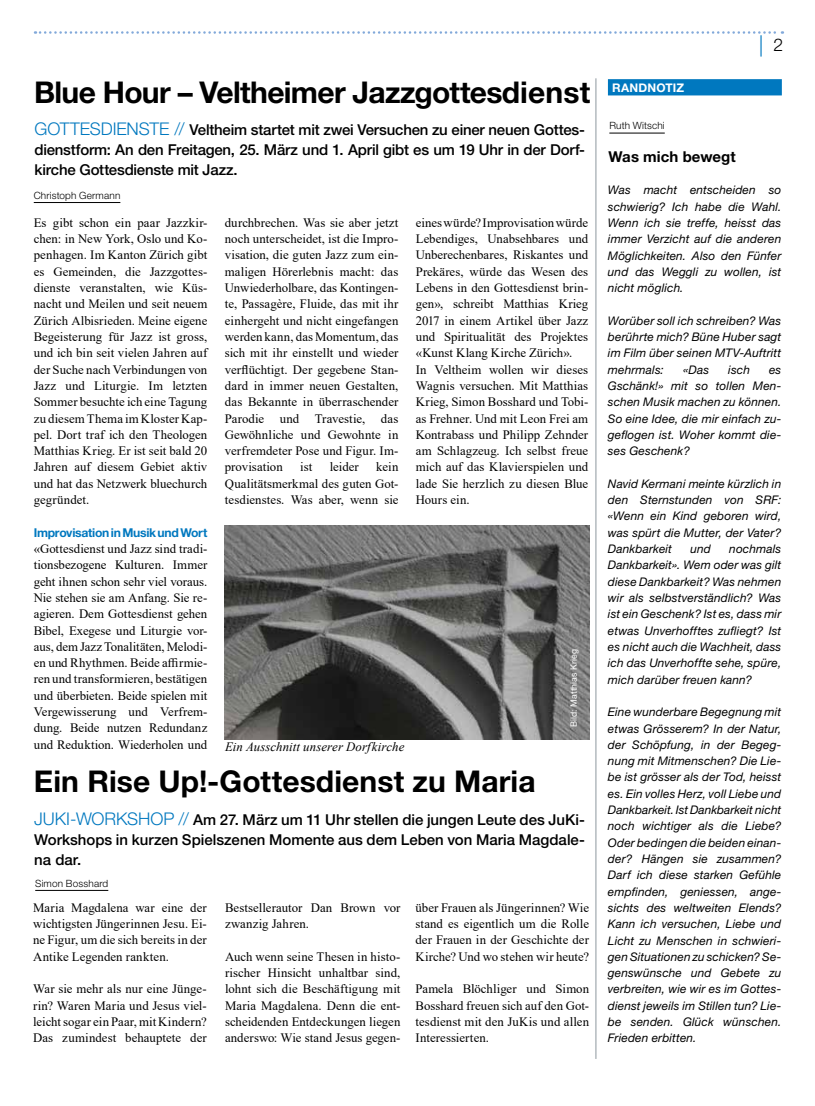
<style>
.page{position:relative;width:815px;height:1106px;background:#fff}
.page>*{position:absolute;margin:0;border:0;box-sizing:border-box;transform-origin:0 0}
.t1{font:700 30px "Helvetica Neue LT Pro";letter-spacing:-.005em;color:#000}
.t2{font:300 21.25px "Helvetica Neue LT Pro";color:#0078bf}
.t3{font:500 15px/20px "Helvetica Neue LT Pro";letter-spacing:-.005em;color:#000;text-align:justify}
.t4{font:700 15px "Helvetica Neue LT Pro";letter-spacing:.005em;color:#000}
.t5{font:12.75px/16.2px "Times New Roman";letter-spacing:.005em;color:#000;text-align:justify}
.t6{font:italic 12.75px "Times New Roman";letter-spacing:.005em;color:#000}
.t7{font:700 12.25px "Helvetica Neue LT Pro";letter-spacing:-.025em;color:#0078bf}
.t8{font:italic 11.88px/16.2px "Helvetica Neue LT Pro";letter-spacing:.01em;color:#000;text-align:justify}
.t9{font:700 11.88px "Helvetica Neue LT Pro";letter-spacing:.015em;color:#fff}
.t10{font:300 10px "Helvetica Neue LT Pro";letter-spacing:.015em;color:#000}
.t11{font:8.75px "Helvetica Neue LT Pro";letter-spacing:.005em;color:#fff}
.s1{font-weight:300;font-size:17.5px;color:#0078bf}
.s2{font-size:17.5px;color:#000}
</style>
<div class="page">
<svg style="left:35px;top:31px;width:748px;height:3px"></svg>
<div style="left:608px;top:79px;width:174px;height:16px;background:#0078bf"></div>
<hr style="left:595px;top:78px;width:2px;height:980px;background:#a4acb1">
<hr style="left:609px;top:133px;width:56px;height:1px;background:#000">
<hr style="left:35px;top:890px;width:73px;height:1px;background:#000">
<hr style="left:34px;top:202px;width:86px;height:1px;background:#000">
<img style="left:224px;top:525px;width:365px;height:214px">
<h1 class="t1" style="left:34px;top:74px;width:558px">Blue Hour – Veltheimer Jazzgottesdienst</h1>
<p class="t3" style="left:35px;top:119px;width:552px"><span class="s1">GOTTESDIENSTE //</span> Veltheim startet mit zwei Versuchen zu einer neuen Gottes&shy;dienstform: An den Freitagen, 25. März und 1. April gibt es um 19 Uhr in der Dorf&shy;kirche Gottesdienste mit Jazz.</p>
<p class="t10" style="left:34px;top:189px;width:88px">Christoph Germann</p>
<p class="t5" style="left:34px;top:214px;width:175px">Es gibt schon ein paar Jazzkir&shy;chen: in New York, Oslo und Ko&shy;penhagen. Im Kanton Zürich gibt es Gemeinden, die Jazzgottes&shy;dienste veranstalten, wie Küs&shy;nacht und Meilen und seit neuem Zürich Albisrieden. Meine eigene Begeisterung für Jazz ist gross, und ich bin seit vielen Jahren auf der Suche nach Verbindungen von Jazz und Liturgie. Im letzten Sommer besuchte ich eine Tagung zu diesem Thema im Kloster Kap&shy;pel. Dort traf ich den Theologen Matthias Krieg. Er ist seit bald 20<br>Jahren auf diesem Gebiet aktiv und hat das Netzwerk bluechurch gegründet.</p>
<p class="t7" style="left:34px;top:524px;width:175px">Improvisation in Musik und Wort</p>
<p class="t5" style="left:34px;top:540px;width:175px">«Gottesdienst und Jazz sind tradi&shy;tionsbezogene Kulturen. Immer geht ihnen schon sehr viel voraus.<br>Nie stehen sie am Anfang. Sie re&shy;agieren. Dem Gottesdienst gehen Bibel, Exegese und Liturgie vor&shy;aus, dem Jazz Tonalitäten, Melodi&shy;en und Rhythmen. Beide affirmie&shy;ren und transformieren, bestätigen und überbieten. Beide spielen mit Vergewisserung und Verfrem&shy;dung. Beide nutzen Redundanz und Reduktion. Wiederholen und</p>
<p class="t5" style="left:225px;top:214px;width:175px">durchbrechen. Was sie aber jetzt noch unterscheidet, ist die Impro&shy;visation, die guten Jazz zum ein&shy;maligen Hörerlebnis macht: das Unwiederholbare, das Kontingen&shy;te, Passagère, Fluide, das mit ihr einhergeht und nicht eingefangen werden kann, das Momentum, das sich mit ihr einstellt und wieder verflüchtigt. Der gegebene Stan&shy;dard in immer neuen Gestalten, das Bekannte in überraschender Parodie und Travestie, das Gewöhnliche und Gewohnte in verfremdeter Pose und Figur. Im&shy;provisation</p>
<p class="t5" style="left:225px;top:458px;width:175px;text-indent:151px">kein Qualitätsmerkmal des guten Got&shy;tesdienstes. Was aber, wenn sie</p>
<p class="t5" style="left:300px;top:458px;width:14px">ist</p>
<p class="t5" style="left:330px;top:458px;width:31px">leider</p>
<p class="t5" style="left:416px;top:214px;width:174px;text-align:left">eines würde? Improvisation würde<br>Lebendiges, Unabsehbares und<br>Unberechenbares, Riskantes und<br>Prekäres, würde das Wesen des<br>Lebens in den Gottesdienst brin&shy;gen», schreibt Matthias Krieg<br>2017 in einem Artikel über Jazz und Spiritualität des Projektes «Kunst Klang Kirche Zürich».<br>In Veltheim wollen wir dieses<br>Wagnis versuchen. Mit Matthias<br>Krieg, Simon Bosshard und Tobi&shy;as Frehner. Und mit Leon Frei am<br>Kontrabass und Philipp Zehnder am Schlagzeug. Ich selbst freue mich auf das Klavierspielen und lade Sie herzlich zu diesen Blue<br>Hours ein.</p>
<p class="t6" style="left:225px;top:738px;width:181px">Ein Ausschnitt unserer Dorfkirche</p>
<p class="t11" style="left:568px;top:726px;width:79px;rotate:-90deg">Bild: Matthias Krieg</p>
<h1 class="t1" style="left:34px;top:762px;width:503px">Ein Rise Up!-Gottesdienst zu Maria</h1>
<p class="t3" style="left:34px;top:809px;width:552px"><span class="s1">JUKI-WORKSHOP //</span> Am 27. März um 11 Uhr stellen die jungen Leute des JuKi-Workshops in kurzen Spielszenen Momente aus dem Leben von Maria Magdale&shy;na dar.</p>
<p class="t5" style="left:33px;top:899px;width:175px">Maria Magdalena war eine der wichtigsten Jüngerinnen Jesu. Ei&shy;ne Figur, um die sich bereits in der Antike Legenden rankten.</p>
<p class="t5" style="left:33px;top:980px;width:175px">War sie mehr als nur eine Jünge&shy;rin? Waren Maria und Jesus viel&shy;leicht sogar ein Paar, mit Kindern?<br>Das zumindest behauptete der</p>
<p class="t10" style="left:35px;top:877px;width:75px">Simon Bosshard</p>
<p class="t5" style="left:225px;top:899px;width:177px">Bestsellerautor Dan Brown vor zwanzig Jahren.</p>
<p class="t5" style="left:225px;top:947px;width:177px">Auch wenn seine Thesen in histo&shy;rischer Hinsicht unhaltbar sind, lohnt sich die Beschäftigung mit Maria Magdalena. Denn die ent&shy;scheidenden Entdeckungen liegen anderswo: Wie stand Jesus gegen-</p>
<p class="t5" style="left:415px;top:899px;width:175px">über Frauen als Jüngerinnen? Wie stand es eigentlich um die Rolle der Frauen in der Geschichte der Kirche? Und wo stehen wir heute?</p>
<p class="t5" style="left:415px;top:980px;width:175px">Pamela Blöchliger und Simon Bosshard freuen sich auf den Got&shy;tesdienst mit den JuKis und allen Interessierten.</p>
<p class="t9" style="left:612px;top:80px;width:74px">RANDNOTIZ</p>
<p class="t10" style="left:609px;top:120px;width:57px">Ruth Witschi</p>
<p class="t4" style="left:608px;top:147px;width:129px">Was mich bewegt</p>
<h2 class="t2" style="left:759px;top:32px;width:26px">| <span class="s2">2</span></h2>
<p class="t8" style="left:608px;top:182px;width:175px">Was macht entscheiden so schwierig? Ich habe die Wahl.<br>Wenn ich sie treffe, heisst das immer Verzicht auf die anderen Möglichkeiten. Also den Fünfer und das Weggli zu wollen, ist nicht möglich.</p>
<p class="t8" style="left:608px;top:312px;width:175px">Worüber soll ich schreiben? Was berührte mich? Büne Huber sagt im Film über seinen MTV-Auftritt mehrmals:</p>
<p class="t8" style="left:683px;top:361px;width:28px">«Das</p>
<p class="t8" style="left:728px;top:361px;width:23px">isch</p>
<p class="t8" style="left:608px;top:361px;width:175px;text-indent:161px">es Gschänk!» mit so tollen Men&shy;schen Musik machen zu können.<br>So eine Idee, die mir einfach zu&shy;geflogen ist. Woher kommt die&shy;ses Geschenk?</p>
<p class="t8" style="left:608px;top:475px;width:175px">Navid Kermani meinte kürzlich in den Sternstunden von SRF: «Wenn ein Kind geboren wird, was spürt die Mutter, der Vater?<br>Dankbarkeit</p>
<p class="t8" style="left:608px;top:540px;width:175px;text-indent:121px">nochmals Dankbarkeit». Wem oder was gilt diese Dankbarkeit? Was nehmen wir als selbstverständlich? Was ist ein Geschenk? Ist es, dass mir etwas Unverhofftes zufliegt? Ist es nicht auch die Wachheit, dass ich das Unverhoffte sehe, spüre, mich darüber freuen kann?</p>
<p class="t8" style="left:608px;top:703px;width:175px">Eine wunderbare Begegnung mit etwas Grösserem? In der Natur, der Schöpfung, in der Begeg&shy;nung mit Mitmenschen? Die Lie&shy;be ist grösser als der Tod, heisst es. Ein volles Herz, voll Liebe und Dankbarkeit. Ist Dankbarkeit nicht noch wichtiger als die Liebe?<br>Oder bedingen die beiden einan&shy;der? Hängen sie zusammen?<br>Darf ich diese starken Gefühle empfinden, geniessen, ange&shy;sichts des weltweiten Elends?<br>Kann ich versuchen, Liebe und Licht zu Menschen in schwieri&shy;gen Situationen zu schicken? Se&shy;genswünsche und Gebete zu verbreiten, wie wir es im Gottes&shy;dienst jeweils im Stillen tun? Lie&shy;be senden. Glück wünschen.<br>Frieden erbitten.</p>
<p class="t8" style="left:690px;top:540px;width:22px">und</p>
</div>
